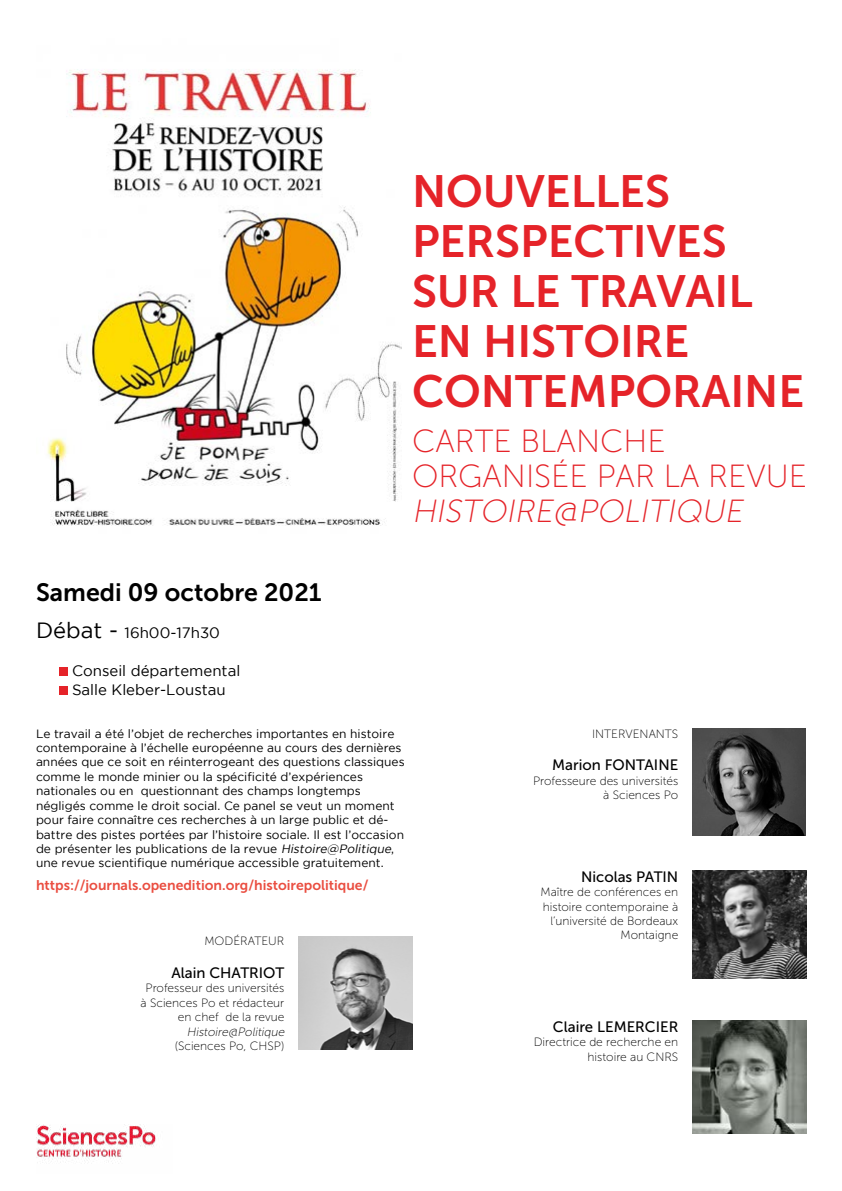
<style>
.page{position:relative;width:842px;height:1191px;background:#fff}
.page>*{position:absolute;margin:0;border:0;box-sizing:border-box;transform-origin:0 0}
.t1{font:45px/50px "Museo Sans 700";color:#e52329}
.t2{font:32px/35px "Museo Sans 100";color:#e52329}
.t3{font:italic 32px "Museo Sans 100";color:#e52329}
.t4{font:25px "Museo Sans 700";color:#000}
.t5{font:15px/19px "Gotham";color:#000}
.t6{font:15px "Museo Sans 500";color:#000}
.t7{font:14px "Museo Sans 700";color:#ea4e41}
.t8{font:12px/14.4px "Gotham";color:#000}
.t9{font:12px/14.4px "Museo Sans 100";color:#000;text-align:right}
.t10{font:italic 12px "Museo Sans 100";color:#000}
.s1{font-size:22px}
.s2{font-style:italic}
</style>
<div class="page">
<img style="left:36px;top:1124px;width:120px;height:40px">
<img style="left:47px;top:69px;width:355px;height:457px">
<div style="left:60px;top:667px;width:8px;height:8px;background:#e52329"></div>
<div style="left:60px;top:686px;width:8px;height:8px;background:#e52329"></div>
<img style="left:692px;top:729px;width:114px;height:107px">
<img style="left:692px;top:1020px;width:114px;height:114px">
<img style="left:298px;top:936px;width:114px;height:114px">
<img style="left:692px;top:870px;width:114px;height:108px">
<h1 class="t1" style="left:412px;top:166px;width:394px">NOUVELLES<br>PERSPECTIVES<br>SUR LE TRAVAIL<br>EN HISTOIRE<br>CONTEMPORAINE</h1>
<h2 class="t2" style="left:412px;top:423px;width:397px">CARTE BLANCHE<br>ORGANISÉE PAR LA REVUE</h2>
<h2 class="t3" style="left:412px;top:494px;width:338px">HISTOIRE@POLITIQUE</h2>
<h3 class="t4" style="left:36px;top:579px;width:287px">Samedi 09 octobre 2021</h3>
<p class="t5" style="left:36px;top:623px;width:185px"><span class="s1">Débat -</span> 16h00-17h30</p>
<p class="t5" style="left:72px;top:661px;width:170px">Conseil départemental<br>Salle Kleber-Loustau</p>
<p class="t8" style="left:36px;top:726px;width:370px">Le travail a été l’objet de recherches importantes en histoire contemporaine à l’échelle européenne au cours des dernières années que ce soit en réinterrogeant des questions classiques comme le monde minier ou la spécificité d’expériences nationales ou en questionnant des champs longtemps négligés comme le droit social. Ce panel se veut un moment pour faire connaître ces recherches à un large public et dé&shy;battre des pistes portées par l’histoire sociale. Il est l’occasion de présenter les publications de la revue <span class="s2">Histoire@Politique</span>, une revue scientifique numérique accessible gratuitement.</p>
<p class="t7" style="left:36px;top:877px;width:334px">https://journals.openedition.org/histoirepolitique/</p>
<p class="t9" style="left:204px;top:934px;width:81px">MODÉRATEUR</p>
<p class="t6" style="left:171px;top:964px;width:114px">Alain CHATRIOT</p>
<p class="t9" style="left:141px;top:981px;width:145px">Professeur des universités à Sciences Po et rédacteur en chef de la revue</p>
<p class="t10" style="left:187px;top:1025px;width:101px">Histoire@Politique</p>
<p class="t9" style="left:175px;top:1038px;width:111px">(Sciences Po, CHSP)</p>
<p class="t9" style="left:592px;top:726px;width:88px">INTERVENANTS</p>
<p class="t6" style="left:552px;top:757px;width:127px">Marion FONTAINE</p>
<p class="t9" style="left:533px;top:773px;width:147px">Professeure des universités à Sciences Po</p>
<p class="t6" style="left:581px;top:868px;width:99px">Nicolas PATIN</p>
<p class="t9" style="left:540px;top:885px;width:139px">Maître de conférences en histoire contemporaine à l’université de Bordeaux<br>Montaigne</p>
<p class="t6" style="left:553px;top:1018px;width:127px">Claire LEMERCIER</p>
<p class="t9" style="left:534px;top:1035px;width:146px">Directrice de recherche en histoire au CNRS</p>
</div>
